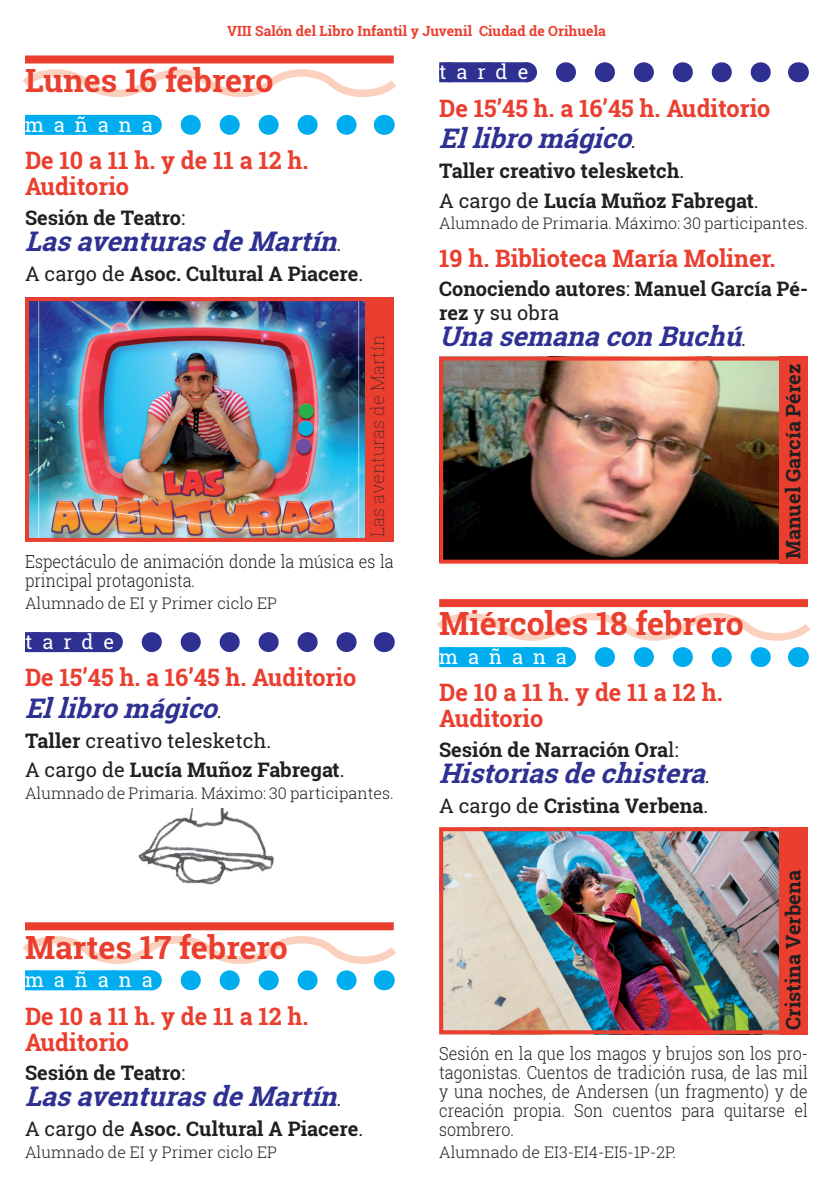
<style>
.page{position:relative;width:833px;height:1184px;background:#fff}
.page>*{position:absolute;margin:0;border:0;box-sizing:border-box;transform-origin:0 0}
._15DIA{font:700 32px "Roboto Slab";color:#ea3e2f}
._15TEXTO{font:italic 700 27px "Roboto Slab";color:#2e3092}
._15HORAYLUGAR{font:700 24px "Roboto Slab";color:#ea3e2f}
._15HORAYLUGAR2ª{font:700 24px "Roboto Slab";color:#ea3e2f}
._15TEXTO-2{font:700 20px/24px "Roboto Slab";color:#231f20}
._15PIEDEFOTO{font:700 20px "Roboto Slab";color:#231f20}
._15TEXTO-3{font:20px "Roboto Slab";color:#231f20}
._15MAÑANA{font:20px "Roboto Slab";letter-spacing:.5em;color:#fff}
._15TARDE{font:20px "Roboto Slab";letter-spacing:.5em;color:#fff}
._15CURRICULUM{font:300 18px/19px "Roboto Slab";color:#231f20;scale:.89 1}
._15PIEDEFOTO-2{font:100 18px "Roboto Slab";color:#231f20}
._15COLABORA-DESTINAT{font:300 16px "Roboto Slab";color:#231f20}
.t1{font:700 14px "Roboto Slab";color:#ea3e2f}
.s1{font-weight:400}
.s2{font-weight:400;font-style:normal;font-size:20px;color:#231f20}
.s3{font-weight:700}
</style>
<div class="page">
<img style="left:138px;top:808px;width:136px;height:77px">
<div style="left:25px;top:55px;width:368px;height:8px;background:#ea3e2f"></div>
<svg style="left:22px;top:59px;width:374px;height:38px"></svg>
<svg style="left:153px;top:115px;width:204px;height:20px"></svg>
<svg style="left:383px;top:115px;width:1px;height:20px"></svg>
<div style="left:25px;top:115px;width:128px;height:20px;background:#00aeef"></div>
<svg style="left:114px;top:632px;width:243px;height:20px"></svg>
<svg style="left:383px;top:632px;width:1px;height:20px"></svg>
<div style="left:25px;top:632px;width:89px;height:20px;background:#2e3092"></div>
<div style="left:25px;top:922px;width:368px;height:8px;background:#ea3e2f"></div>
<svg style="left:23px;top:926px;width:373px;height:64px"></svg>
<div style="left:25px;top:970px;width:128px;height:20px;background:#00aeef"></div>
<svg style="left:528px;top:62px;width:243px;height:20px"></svg>
<svg style="left:797px;top:62px;width:1px;height:20px"></svg>
<div style="left:439px;top:62px;width:89px;height:20px;background:#2e3092"></div>
<div style="left:439px;top:599px;width:368px;height:8px;background:#ea3e2f"></div>
<svg style="left:437px;top:603px;width:374px;height:64px"></svg>
<div style="left:439px;top:647px;width:128px;height:20px;background:#00aeef"></div>
<img style="left:444px;top:832px;width:335px;height:197px">
<div style="left:439px;top:827px;width:346px;height:207px;border:4px solid #ea3e2f"></div>
<div style="left:779px;top:827px;width:28px;height:207px;background:#ea3e2f"></div>
<img style="left:444px;top:362px;width:335px;height:197px">
<div style="left:439px;top:357px;width:346px;height:207px;border:4px solid #ea3e2f"></div>
<div style="left:779px;top:357px;width:28px;height:207px;background:#ea3e2f"></div>
<img style="left:30px;top:302px;width:335px;height:235px">
<div style="left:25px;top:297px;width:346px;height:245px;border:4px solid #ea3e2f"></div>
<div style="left:365px;top:297px;width:28px;height:245px;background:#ea3e2f"></div>
<p class="t1" style="left:227px;top:21px;width:380px">VIII Salón del Libro Infantil y Juvenil Ciudad de Orihuela</p>
<p class="_15DIA" style="left:25px;top:58px;width:250px">Lunes 16 febrero</p>
<p class="_15MAÑANA" style="left:25px;top:111px;width:129px">mañana</p>
<p class="_15HORAYLUGAR" style="left:25px;top:144px;width:285px">De 10 a 11 h. y de 11 a 12 h.</p>
<p class="_15HORAYLUGAR2ª" style="left:25px;top:170px;width:106px">Auditorio</p>
<p class="_15TEXTO-2" style="left:25px;top:205px;width:162px">Sesión de Teatro<span class="s1">:</span></p>
<p class="_15TEXTO" style="left:25px;top:223px;width:322px">LasaventurasdeMartín<span class="s2">.</span></p>
<p class="_15TEXTO-2" style="left:25px;top:261px;width:339px"><span class="s1">A cargo de</span> Asoc. Cultural A Piacere<span class="s1">.</span></p>
<p class="_15TARDE" style="left:439px;top:58px;width:91px">tarde</p>
<p class="_15HORAYLUGAR" style="left:439px;top:91px;width:333px">De 15’45 h. a 16’45 h. Auditorio</p>
<p class="_15TEXTO" style="left:439px;top:120px;width:203px">Ellibromágico<span class="s2">.</span></p>
<p class="_15TEXTO-2" style="left:439px;top:158px;width:246px">Taller creativo telesketch<span class="s1">.</span></p>
<p class="_15TEXTO-2" style="left:439px;top:188px;width:321px"><span class="s1">A cargo de</span> Lucía Muñoz Fabregat<span class="s1">.</span></p>
<p class="_15COLABORA-DESTINAT" style="left:439px;top:213px;width:370px">Alumnado de Primaria. Máximo: 30 participantes.</p>
<p class="_15HORAYLUGAR" style="left:439px;top:241px;width:338px">19 h. Biblioteca María Moliner.</p>
<p class="_15TEXTO-2" style="left:439px;top:277px;width:370px">Conociendo autores<span class="s1">:</span> Manuel García Pé&shy;rez <span class="s1">y su obra</span></p>
<p class="_15TEXTO" style="left:439px;top:318px;width:313px">UnasemanaconBuchú<span class="s2">.</span></p>
<p class="_15PIEDEFOTO-2" style="left:365px;top:537px;width:205px;rotate:-90deg">Las aventuras de Martín</p>
<p class="_15PIEDEFOTO" style="left:779px;top:559px;width:197px;rotate:-90deg">Manuel García Pérez</p>
<p class="_15CURRICULUM" style="left:25px;top:552px;width:416px">Espectáculo de animación donde la música es la principal protagonista.</p>
<p class="_15COLABORA-DESTINAT" style="left:25px;top:592px;width:253px">Alumnado de EI y Primer ciclo EP</p>
<p class="_15TARDE" style="left:25px;top:628px;width:91px">tarde</p>
<p class="_15HORAYLUGAR" style="left:25px;top:661px;width:333px">De 15’45 h. a 16’45 h. Auditorio</p>
<p class="_15TEXTO" style="left:25px;top:690px;width:203px">Ellibromágico<span class="s2">.</span></p>
<p class="_15TEXTO-3" style="left:25px;top:727px;width:248px"><span class="s3">Taller</span> creativo telesketch.</p>
<p class="_15TEXTO-2" style="left:25px;top:758px;width:321px"><span class="s1">A cargo de</span> Lucía Muñoz Fabregat<span class="s1">.</span></p>
<p class="_15COLABORA-DESTINAT" style="left:25px;top:782px;width:370px">Alumnado de Primaria. Máximo: 30 participantes.</p>
<p class="_15DIA" style="left:439px;top:602px;width:306px">Miércoles 18 febrero</p>
<p class="_15MAÑANA" style="left:439px;top:643px;width:129px">mañana</p>
<p class="_15HORAYLUGAR" style="left:439px;top:676px;width:285px">De 10 a 11 h. y de 11 a 12 h.</p>
<p class="_15HORAYLUGAR2ª" style="left:439px;top:702px;width:106px">Auditorio</p>
<p class="_15TEXTO-2" style="left:439px;top:738px;width:241px">Sesión de Narración Ora<span class="s1">l:</span></p>
<p class="_15TEXTO" style="left:439px;top:755px;width:277px">Historiasdechistera<span class="s2">.</span></p>
<p class="_15TEXTO-2" style="left:439px;top:793px;width:271px"><span class="s1">A cargo de</span> Cristina Verbena<span class="s1">.</span></p>
<p class="_15DIA" style="left:25px;top:925px;width:264px">Martes 17 febrero</p>
<p class="_15MAÑANA" style="left:25px;top:966px;width:129px">mañana</p>
<p class="_15HORAYLUGAR" style="left:25px;top:999px;width:285px">De 10 a 11 h. y de 11 a 12 h.</p>
<p class="_15HORAYLUGAR2ª" style="left:25px;top:1025px;width:106px">Auditorio</p>
<p class="_15TEXTO-2" style="left:25px;top:1061px;width:162px">Sesión de Teatro<span class="s1">:</span></p>
<p class="_15TEXTO" style="left:25px;top:1078px;width:322px">LasaventurasdeMartín<span class="s2">.</span></p>
<p class="_15TEXTO-2" style="left:25px;top:1116px;width:339px"><span class="s1">A cargo de</span> Asoc. Cultural A Piacere<span class="s1">.</span></p>
<p class="_15COLABORA-DESTINAT" style="left:25px;top:1141px;width:253px">Alumnado de EI y Primer ciclo EP</p>
<p class="_15PIEDEFOTO" style="left:779px;top:1030px;width:161px;rotate:-90deg">Cristina Verbena</p>
<p class="_15CURRICULUM" style="left:439px;top:1044px;width:416px;text-align:justify">Sesión en la que los magos y brujos son los pro&shy;tagonistas. Cuentos de tradición rusa, de las mil y una noches, de Andersen (un fragmento) y de creación propia. Son cuentos para quitarse el sombrero.</p>
<p class="_15COLABORA-DESTINAT" style="left:439px;top:1141px;width:238px">Alumnado de EI3-EI4-EI5-1P-2P.</p>
</div>
